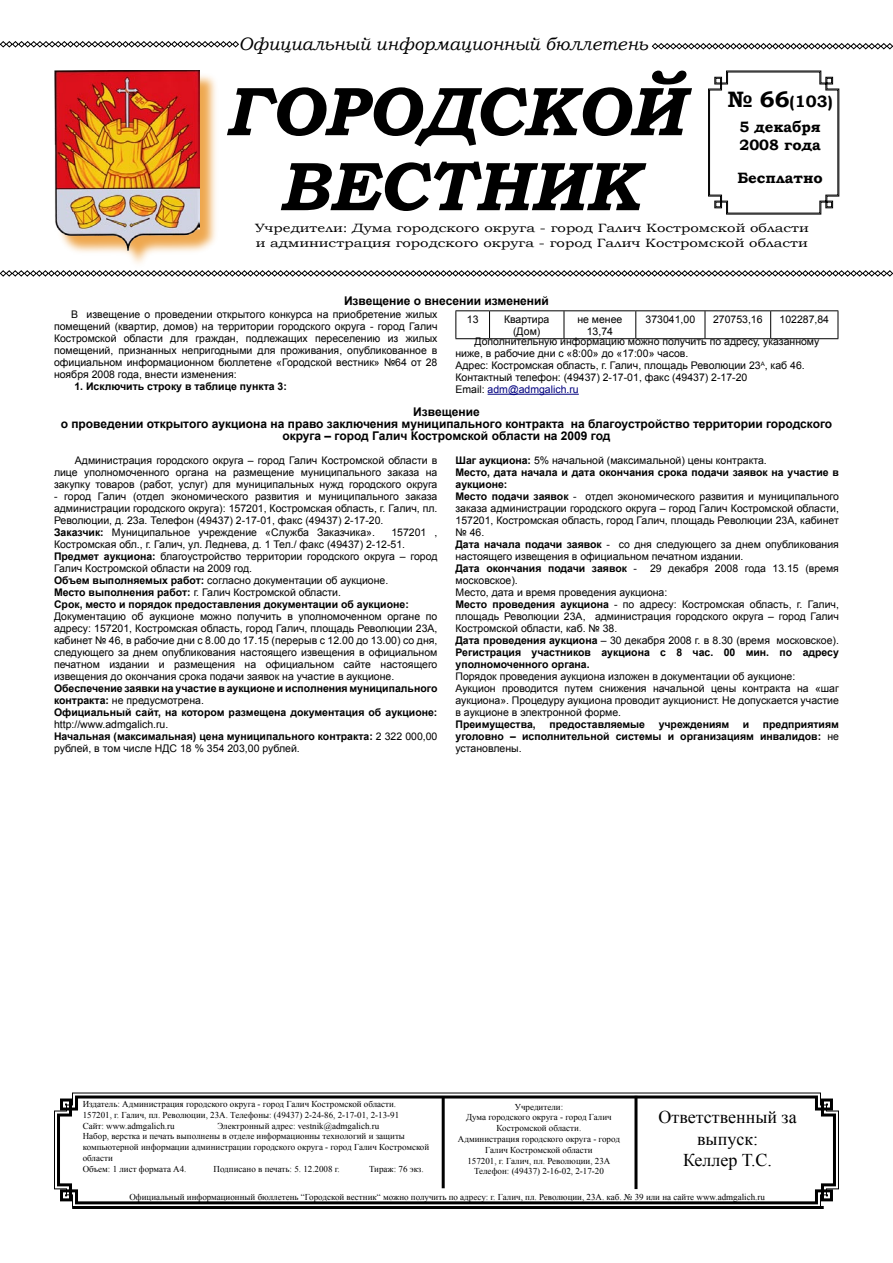
<style>
.page{position:relative;width:893px;height:1263px;background:#fff}
.page>*{position:absolute;margin:0;border:0;box-sizing:border-box;transform-origin:0 0}
.t1{font:italic 700 69px "Bookman Old Style";color:#000}
.t2{font:italic 18px "Bookman Old Style";color:#000}
.t3{font:18px/21.6px "Times New Roman";color:#000;text-align:center}
.t4{font:700 16.5px "Bookman Old Style";color:#000}
.t5{font:700 15px/18px "Bookman Old Style";color:#000}
.t6{font:700 12px/12px "Arial";color:#000;text-align:center}
.t7{font:12px "Bookman Old Style";color:#000;scale:1.25 1}
.t8{font:10.5px/12px "Arial";color:#000}
.t9{font:700 10.5px/12px "Arial";color:#000}
.t10{font:9px/10.8px "Times New Roman";color:#000}
.s1{font-size:22.5px}
.s2{color:#000080}
.s3{font-weight:700}
.s4{font-weight:400}
</style>
<div class="page">
<svg style="left:0;top:41px;width:239px;height:7px"></svg>
<svg style="left:652px;top:43px;width:241px;height:7px"></svg>
<div style="left:55px;top:72px;width:164px;height:197px;background:#e98a13;opacity:.75"></div>
<img style="left:54px;top:71px;width:145px;height:180px">
<svg style="left:708px;top:71px;width:131px;height:143px"></svg>
<svg style="left:0;top:270px;width:893px;height:7px"></svg>
<svg style="left:54px;top:1092px;width:785px;height:98px;background:#878787"></svg>
<svg style="left:56px;top:1094px;width:781px;height:112px"></svg>
<hr style="left:442px;top:1096px;width:3px;height:92px;background:#000">
<hr style="left:634px;top:1096px;width:3px;height:93px;background:#000">
<hr style="left:72px;top:1206px;width:752px;height:3px;background:#000">
<hr style="left:488px;top:394px;width:91px;height:1px;background:#000080">
<hr style="left:455px;top:310px;width:35px;height:1px;background:#000">
<svg style="left:455px;top:311px;width:1px;height:27px"></svg>
<hr style="left:490px;top:310px;width:74px;height:1px;background:#000">
<svg style="left:489px;top:311px;width:1px;height:27px"></svg>
<hr style="left:564px;top:310px;width:72px;height:1px;background:#000">
<svg style="left:564px;top:311px;width:1px;height:27px"></svg>
<hr style="left:636px;top:310px;width:69px;height:1px;background:#000">
<svg style="left:635px;top:311px;width:1px;height:27px"></svg>
<hr style="left:705px;top:310px;width:66px;height:1px;background:#000">
<svg style="left:705px;top:311px;width:1px;height:27px"></svg>
<hr style="left:771px;top:310px;width:67px;height:1px;background:#000">
<svg style="left:770px;top:311px;width:1px;height:27px"></svg>
<svg style="left:838px;top:311px;width:1px;height:27px"></svg>
<hr style="left:455px;top:338px;width:35px;height:1px;background:#000">
<hr style="left:490px;top:338px;width:74px;height:1px;background:#000">
<hr style="left:564px;top:338px;width:72px;height:1px;background:#000">
<hr style="left:636px;top:338px;width:69px;height:1px;background:#000">
<hr style="left:705px;top:338px;width:66px;height:1px;background:#000">
<hr style="left:771px;top:338px;width:67px;height:1px;background:#000">
<h2 class="t2" style="left:239px;top:32px;width:411px">Официальный информационный бюллетень</h2>
<h1 class="t1" style="left:225px;top:61px;width:460px">ГОРОДСКОЙ</h1>
<h3 class="t4" style="left:727px;top:90px;width:107px"><span class="s1">№ 66</span>(103)</h3>
<h3 class="t5" style="left:739px;top:118px;width:83px">5 декабря<br>2008 года</h3>
<h3 class="t5" style="left:737px;top:168px;width:87px">Бесплатно</h3>
<h1 class="t1" style="left:279px;top:136px;width:362px">ВЕСТНИК</h1>
<p class="t7" style="left:256px;top:235px;width:443px">и администрация городского округа - город Галич Костромской области</p>
<p class="t7" style="left:255px;top:220px;width:445px">Учредители: Дума городского округа - город Галич Костромской области</p>
<p class="t6" style="left:344px;top:295px;width:206px">Извещение о внесении изменений</p>
<p class="t8" style="left:54px;top:308px;width:385px;text-align:justify;text-indent:17px">В извещение о проведении открытого конкурса на приобретение жилых помещений (квартир, домов) на территории городского округа - город Галич Костромской области для граждан, подлежащих переселению из жилых помещений, признанных непригодными для проживания, опубликованное в официальном информационном бюллетене «Городской вестник» №64 от 28 ноября 2008 года, внести изменения:</p>
<p class="t9" style="left:74px;top:381px;width:214px">1. Исключить строку в таблице пункта 3:</p>
<p class="t8" style="left:474px;top:308px;width:356px;line-height:22.5px;text-indent:305px">102287,84<br>Дополнительную информацию можно получить по адресу, указанному</p>
<p class="t8" style="left:455px;top:347px;width:351px">ниже, в рабочие дни с «8:00» до «17:00» часов.<br>Адрес: Костромская область, г. Галич, площадь Революции 23<sup>А</sup>, каб 46.<br>Контактный телефон: (49437) 2-17-01, факс (49437) 2-17-20<br>Email: <span class="s2">adm@admgalich.ru</span></p>
<p class="t6" style="left:61px;top:406px;width:773px">Извещение<br>о проведении открытого аукциона на право заключения муниципального контракта на благоустройство территории городского округа – город Галич Костромской области на 2009 год</p>
<p class="t8" style="left:54px;top:454px;width:385px;text-align:justify;text-indent:21px">Администрация городского округа – город Галич Костромской области в лице уполномоченного органа на размещение муниципального заказа на закупку товаров (работ, услуг) для муниципальных нужд городского округа</p>
<p class="t8" style="left:54px;top:490px;width:385px">- город Галич (отдел экономического развития и муниципального заказа администрации городского округа): 157201, Костромская область, г. Галич, пл.<br>Революции, д. 23а. Телефон (49437) 2-17-01, факс (49437) 2-17-20.<br><span class="s3">Заказчик:</span> Муниципальное учреждение «Служба Заказчика».</p>
<p class="t8" style="left:467px;top:313px;width:13px">13</p>
<p class="t8" style="left:504px;top:313px;width:47px;text-align:center">Квартира (Дом)</p>
<p class="t8" style="left:577px;top:313px;width:47px;text-align:center">не менее<br>13,74</p>
<p class="t8" style="left:646px;top:313px;width:51px">373041,00</p>
<p class="t8" style="left:713px;top:313px;width:51px">270753,16</p>
<p class="t8" style="left:455px;top:454px;width:385px"><span class="s3">Шаг аукциона:</span> 5% начальной (максимальной) цены контракта.<br><span class="s3">Место, дата начала и дата окончания срока подачи заявок на участие в аукционе:<br>Место подачи заявок</span> - отдел экономического развития и муниципального заказа администрации городского округа – город Галич Костромской области, 157201, Костромская область, город Галич, площадь Революции 23А, кабинет № 46.<br><span class="s3">Дата начала подачи заявок</span> - со дня следующего за днем опубликования настоящего извещения в официальном печатном издании.<br><span class="s3">Дата окончания подачи заявок</span> - 29 декабря 2008 года 13.15 (время московское).<br>Место, дата и время проведения аукциона:<br><span class="s3">Место проведения аукциона</span> - по адресу: Костромская область, г. Галич, площадь Революции 23А, администрация городского округа – город Галич Костромской области, каб. № 38.<br><span class="s3">Дата проведения аукциона</span> – 30 декабря 2008 г. в 8.30 (время московское).<br><span class="s3">Регистрация участников аукциона с 8 час. 00 мин. по адресу уполномоченного органа.</span></p>
<p class="t8" style="left:455px;top:670px;width:385px">Порядок проведения аукциона изложен в документации об аукционе:<br>Аукцион проводится путем снижения начальной цены контракта на «шаг аукциона». Процедуру аукциона проводит аукционист. Не допускается участие в аукционе в электронной форме.</p>
<p class="t9" style="left:455px;top:719px;width:82px">Преимущества,</p>
<p class="t9" style="left:549px;top:719px;width:97px">предоставляемые</p>
<p class="t9" style="left:659px;top:719px;width:72px">учреждениям</p>
<p class="t9" style="left:743px;top:719px;width:8px">и</p>
<p class="t8" style="left:54px;top:526px;width:385px;text-indent:337px">157201 , Костромская обл., г. Галич, ул. Леднева, д. 1 Тел./ факс (49437) 2-12-51.<br><span class="s3">Предмет аукциона:</span> благоустройство территории городского округа – город Галич Костромской области на 2009 год.<br><span class="s3">Объем выполняемых работ:</span> согласно документации об аукционе.<br><span class="s3">Место выполнения работ:</span> г. Галич Костромской области.<br><span class="s3">Срок, место и порядок предоставления документации об аукционе:</span></p>
<p class="t8" style="left:54px;top:610px;width:385px;text-align:justify">Документацию об аукционе можно получить в уполномоченном органе по адресу: 157201, Костромская область, город Галич, площадь Революции 23А, кабинет № 46, в рабочие дни с 8.00 до 17.15 (перерыв с 12.00 до 13.00) со дня, следующего за днем опубликования настоящего извещения в официальном печатном издании и размещения на официальном сайте настоящего извещения до окончания срока подачи заявок на участие в аукционе.</p>
<p class="t9" style="left:54px;top:683px;width:385px">Обеспечение заявки на участие в аукционе и исполнения муниципального контракта: <span class="s4">не предусмотрена.<br></span>Официальный сайт, на котором размещена документация об аукционе:</p>
<p class="t8" style="left:54px;top:718px;width:385px">httр://www.admgalich.ru.<br><span class="s3">Начальная (максимальная) цена муниципального контракта:</span> 2 322 000,00 рублей, в том числе НДС 18 % 354 203,00 рублей.</p>
<p class="t9" style="left:455px;top:719px;width:385px;text-align:justify;text-indent:307px">предприятиям уголовно – исполнительной системы и организациям инвалидов: <span class="s4">не установлены.</span></p>
<p class="t10" style="left:83px;top:1098px;width:318px">Издатель: Администрация городского округа - город Галич Костромской области.<br>157201, г. Галич, пл. Революции, 23А. Телефоны: (49437) 2-24-86, 2-17-01, 2-13-91<br>Сайт: www.admgalich.ru</p>
<p class="t10" style="left:458px;top:1101px;width:163px;text-align:center">Учредители:<br>Дума городского округа - город Галич<br>Костромской области.<br>Администрация городского округа - город<br>Галич Костромской области<br>157201, г. Галич, пл. Революции, 23А<br>Телефон: (49437) 2-16-02, 2-17-20</p>
<h2 class="t3" style="left:658px;top:1106px;width:140px">Ответственный за выпуск:<br>Келлер Т.С.</h2>
<p class="t10" style="left:129px;top:1191px;width:637px">Официальный информационный бюллетень “Городской вестник“ можно получить по адресу: г. Галич, пл. Революции, 23А. каб. № 39 или на сайте www.admgalich.ru</p>
<p class="t10" style="left:83px;top:1120px;width:348px;text-indent:135px">Электронный адрес: vestnik@admgalich.ru<br>Набор, верстка и печать выполнены в отделе информационны технологий и защиты компьютерной информации администрации городского округа - город Галич Костромской области<br>Объем: 1 лист формата А4.</p>
<p class="t10" style="left:214px;top:1163px;width:128px">Подписано в печать: 5. 12.2008 г.</p>
<p class="t10" style="left:369px;top:1163px;width:56px">Тираж: 76 экз.</p>
</div>
